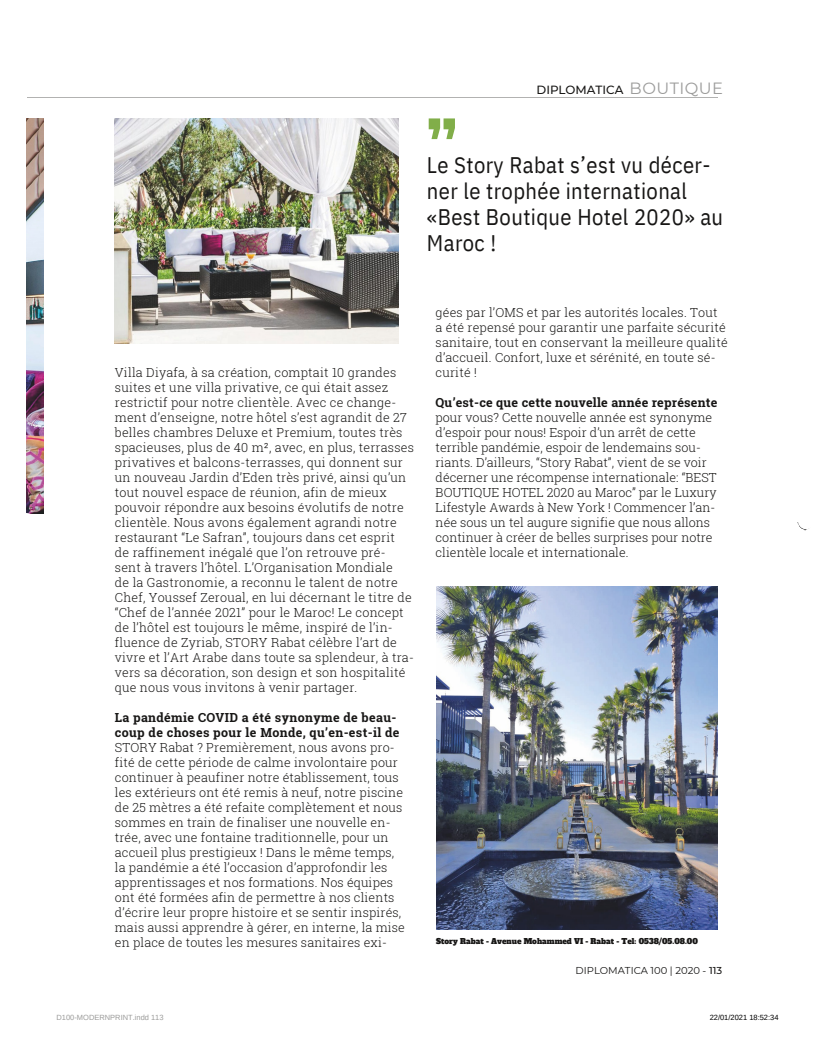
<style>
.page{position:relative;width:833px;height:1046px;background:#fff}
.page>*{position:absolute;margin:0;border:0;box-sizing:border-box;transform-origin:0 0}
.t1{font:22.5px/26.2px "IBM Plex Sans Cond";letter-spacing:.02em;color:#171615}
.t2{font:16.25px "Montserrat";letter-spacing:.025em;color:#9c9c9b}
.t3{font:300 12.5px/15px "Roboto Slab";letter-spacing:.015em;color:#171615}
.t4{font:700 12.5px/15px "Roboto Slab";letter-spacing:.025em;color:#171615}
.t5{font:500 11.88px "Montserrat";color:#171615}
.t6{font:10px "Montserrat";color:#171615}
.t7{font:7.5px "Alfa Slab One";color:#171615}
.t8{font:7.5px "Arimo";color:#9c9c9b}
.t9{font:7.5px "Arimo";color:#000}
.s1{font-weight:500}
</style>
<div class="page">
<svg style="left:428px;top:118px;width:27px;height:21px"></svg>
<img style="left:26px;top:118px;width:18px;height:395px">
<img style="left:115px;top:118px;width:283px;height:225px">
<hr style="left:27px;top:97px;width:690px;height:1px;background:#b2b2b1">
<img style="left:436px;top:586px;width:281px;height:343px">
<svg style="left:797px;top:522px;width:12px;height:8px"></svg>
<p class="t5" style="left:536px;top:82px;width:88px">DIPLOMATICA</p>
<p class="t2" style="left:629px;top:78px;width:95px">BOUTIQUE</p>
<p class="t1" style="left:427px;top:151px;width:298px">Le Story Rabat s’est vu décer&shy;ner le trophée international «Best Boutique Hotel 2020» au<br>Maroc !</p>
<p class="t3" style="left:115px;top:364px;width:300px">Villa Diyafa, à sa création, comptait 10 grandes suites et une villa privative, ce qui était assez restrictif pour notre clientèle. Avec ce change&shy;ment d’enseigne, notre hôtel s’est agrandit de 27 belles chambres Deluxe et Premium, toutes très spacieuses, plus de 40 m², avec, en plus, terrasses privatives et balcons-terrasses, qui donnent sur un nouveau Jardin d’Eden très privé, ainsi qu’un tout nouvel espace de réunion, afin de mieux pouvoir répondre aux besoins évolutifs de notre clientèle. Nous avons également agrandi notre restaurant “Le Safran”, toujours dans cet esprit<br>de raffinement inégalé que l’on retrouve pré&shy;sent à travers l’hôtel. L’Organisation Mondiale<br>de la Gastronomie, a reconnu le talent de notre Chef, Youssef Zeroual, en lui décernant le titre de “Chef de l’année 2021” pour le Maroc! Le concept de l’hôtel est toujours le même, inspiré de l’in&shy;fluence de Zyriab, STORY Rabat célèbre l’art de vivre et l’Art Arabe dans toute sa splendeur, à tra&shy;vers sa décoration, son design et son hospitalité que nous vous invitons à venir partager.</p>
<p class="t4" style="left:115px;top:709px;width:286px">La pandémie COVID a été synonyme de beau&shy;coup de choses pour le Monde, qu’en-est-il de</p>
<p class="t3" style="left:115px;top:739px;width:291px">STORY Rabat ? Premièrement, nous avons pro&shy;fité de cette période de calme involontaire pour continuer à peaufiner notre établissement, tous les extérieurs ont été remis à neuf, notre piscine de 25 mètres a été refaite complètement et nous sommes en train de finaliser une nouvelle en&shy;trée, avec une fontaine traditionnelle, pour un accueil plus prestigieux ! Dans le même temps, la pandémie a été l’occasion d’approfondir les apprentissages et nos formations. Nos équipes ont été formées afin de permettre à nos clients d’écrire leur propre histoire et se sentir inspirés, mais aussi apprendre à gérer, en interne, la mise en place de toutes les mesures sanitaires exi-</p>
<p class="t3" style="left:435px;top:304px;width:293px">gées par l’OMS et par les autorités locales. Tout<br>a été repensé pour garantir une parfaite sécurité sanitaire, tout en conservant la meilleure qualité d’accueil. Confort, luxe et sérénité, en toute sé&shy;curité !</p>
<p class="t4" style="left:435px;top:394px;width:283px">Qu’est-ce que cette nouvelle année représente</p>
<p class="t3" style="left:435px;top:409px;width:282px">pour vous? Cette nouvelle année est synonyme d’espoir pour nous! Espoir d’un arrêt de cette terrible pandémie, espoir de lendemains sou&shy;riants. D’ailleurs, “Story Rabat”, vient de se voir décerner une récompense internationale: “BEST BOUTIQUE HOTEL 2020 au Maroc” par le Luxury Lifestyle Awards à New York ! Commencer l’an&shy;née sous un tel augure signifie que nous allons continuer à créer de belles surprises pour notre clientèle locale et internationale.</p>
<p class="t7" style="left:436px;top:935px;width:263px">Story Rabat - Avenue Mohammed VI - Rabat - Tel: 0538/05.08.00</p>
<p class="t6" style="left:575px;top:964px;width:148px">DIPLOMATICA 100 | 2020 - <span class="s1">113</span></p>
<p class="t8" style="left:56px;top:1013px;width:109px">D100-MODERNPRINT.indd 113</p>
<p class="t9" style="left:709px;top:1013px;width:70px">22/01/2021 18:52:34</p>
</div>
